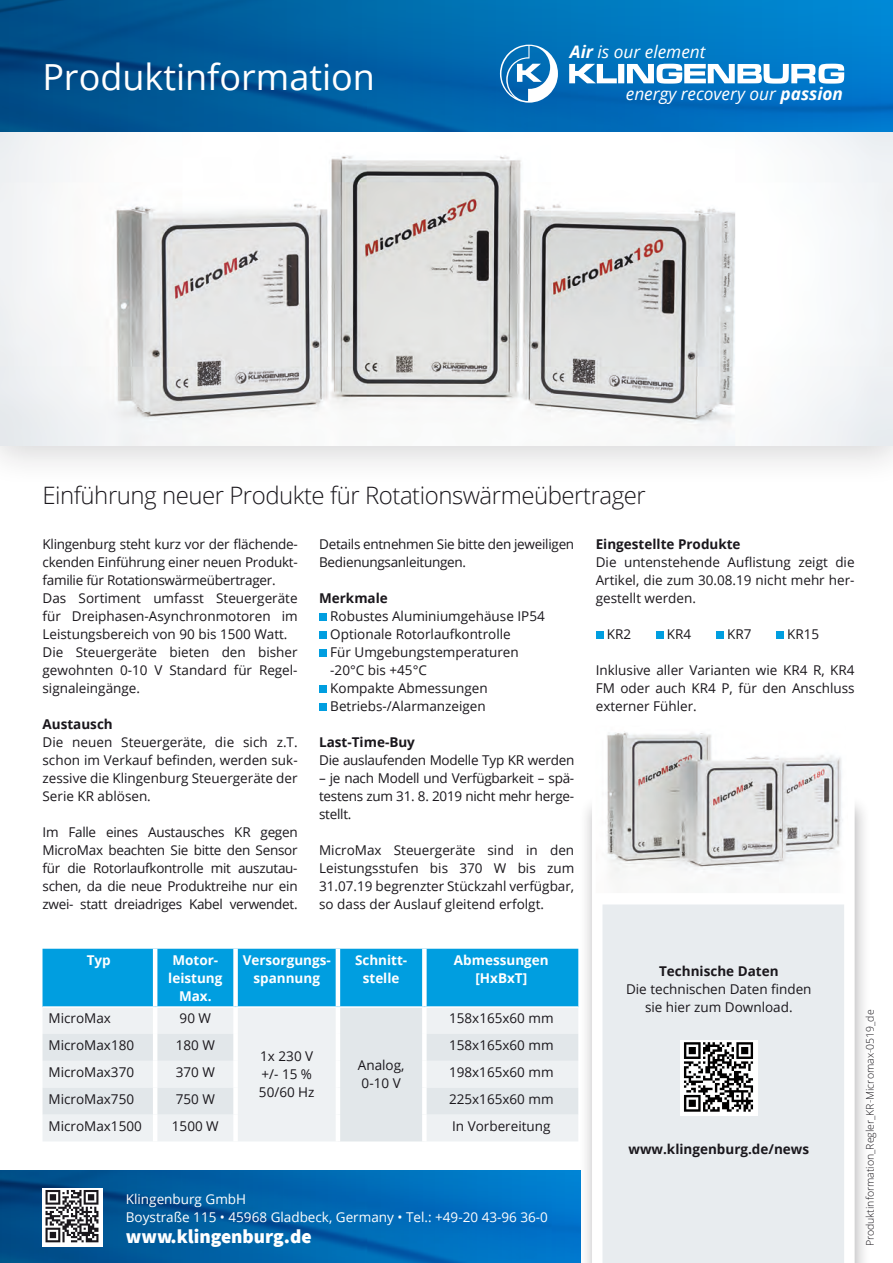
<style>
.page{position:relative;width:893px;height:1263px;background:#fff}
.page>*{position:absolute;margin:0;border:0;box-sizing:border-box;transform-origin:0 0}
.t1{font:36px "Open Sans";color:#fff}
.t2{font:300 24px "Open Sans";letter-spacing:-.02em;color:#1a171c}
.t3{font:900 19.5px "Source Sans Pro";color:#fff}
.t4{font:italic 17.25px "Open Sans";color:#fff}
.t5{font:13.5px/18px "Open Sans";color:#1a171c;text-align:justify}
.t6{font:13.5px/18px "Open Sans";letter-spacing:-.02em;color:#1a171c}
.t7{font:700 13.5px "Open Sans";color:#1a171c}
.t8{font:700 13.5px/18px "Open Sans";color:#fff;text-align:center}
.t9{font:13.5px/18px "Open Sans";color:#fff}
.t10{font:300 10.5px "Open Sans";color:#1a171c}
.s1{font-weight:700}
</style>
<div class="page">
<div style="left:0;top:0;width:893px;height:488px;background:#1a171c;opacity:.17"></div>
<img style="left:0;top:132px;width:893px;height:314px">
<img style="left:0;top:0;width:893px;height:132px">
<img style="left:0;top:1170px;width:579px;height:93px">
<svg style="left:500px;top:45px;width:58px;height:58px"></svg>
<svg style="left:569px;top:64px;width:275px;height:20px"></svg>
<div style="left:319px;top:613px;width:8px;height:8px;background:#009ee0"></div>
<div style="left:319px;top:631px;width:8px;height:8px;background:#009ee0"></div>
<div style="left:319px;top:649px;width:8px;height:8px;background:#009ee0"></div>
<div style="left:319px;top:685px;width:8px;height:8px;background:#009ee0"></div>
<div style="left:319px;top:703px;width:8px;height:8px;background:#009ee0"></div>
<div style="left:596px;top:631px;width:7px;height:8px;background:#009ee0"></div>
<div style="left:656px;top:631px;width:7px;height:8px;background:#009ee0"></div>
<div style="left:716px;top:631px;width:7px;height:8px;background:#009ee0"></div>
<div style="left:776px;top:631px;width:8px;height:8px;background:#009ee0"></div>
<div style="left:579px;top:794px;width:291px;height:469px;background:#1a171c;opacity:.31"></div>
<svg style="left:592px;top:794px;width:263px;height:469px;background:#eaedf0"></svg>
<img style="left:680px;top:1040px;width:77px;height:76px">
<div style="left:43px;top:949px;width:535px;height:57px;background:#009ee0"></div>
<svg style="left:43px;top:1008px;width:535px;height:133px;background:#e9ecef"></svg>
<hr style="left:153px;top:949px;width:4px;height:57px;background:#fff">
<div style="left:233px;top:949px;width:5px;height:57px;background:#fff"></div>
<hr style="left:336px;top:949px;width:4px;height:57px;background:#fff">
<div style="left:422px;top:949px;width:5px;height:57px;background:#fff"></div>
<hr style="left:153px;top:1008px;width:4px;height:26px;background:#fff">
<div style="left:233px;top:1008px;width:5px;height:26px;background:#fff"></div>
<hr style="left:336px;top:1008px;width:4px;height:26px;background:#fff">
<hr style="left:336px;top:1034px;width:4px;height:27px;background:#fff">
<hr style="left:336px;top:1061px;width:4px;height:27px;background:#fff">
<hr style="left:336px;top:1088px;width:4px;height:26px;background:#fff">
<hr style="left:336px;top:1114px;width:4px;height:27px;background:#fff">
<div style="left:422px;top:1008px;width:5px;height:26px;background:#fff"></div>
<hr style="left:153px;top:1034px;width:4px;height:27px;background:#fff">
<div style="left:233px;top:1034px;width:5px;height:27px;background:#fff"></div>
<div style="left:422px;top:1034px;width:5px;height:27px;background:#fff"></div>
<hr style="left:153px;top:1061px;width:4px;height:27px;background:#fff">
<div style="left:233px;top:1061px;width:5px;height:27px;background:#fff"></div>
<div style="left:422px;top:1061px;width:5px;height:27px;background:#fff"></div>
<hr style="left:153px;top:1088px;width:4px;height:26px;background:#fff">
<div style="left:233px;top:1088px;width:5px;height:26px;background:#fff"></div>
<div style="left:422px;top:1088px;width:5px;height:26px;background:#fff"></div>
<hr style="left:153px;top:1114px;width:4px;height:27px;background:#fff">
<div style="left:233px;top:1114px;width:5px;height:27px;background:#fff"></div>
<div style="left:422px;top:1114px;width:5px;height:27px;background:#fff"></div>
<svg style="left:596px;top:893px;width:254px;height:11px"></svg>
<img style="left:596px;top:732px;width:254px;height:161px">
<img style="left:43px;top:1188px;width:59px;height:58px">
<h1 class="t1" style="left:42px;top:52px;width:334px">Produktinformation</h1>
<p class="t4" style="left:570px;top:40px;width:137px"><span class="s1">Air</span> is our element</p>
<p class="t4" style="left:626px;top:82px;width:219px">energy recovery our <span class="s1">passion</span></p>
<h2 class="t2" style="left:43px;top:479px;width:605px">Einführung neuer Produkte für Rotationswärmeübertrager</h2>
<p class="t5" style="left:43px;top:535px;width:257px;text-align:left">Klingenburg steht kurz vor der flächende&shy;ckenden Einführung einer neuen Produkt&shy;familie für Rotationswärmeübertrager.<br>Das Sortiment umfasst Steuergeräte für Dreiphasen-Asynchronmotoren im Leistungsbereich von 90 bis 1500 Watt.<br>Die Steuergeräte bieten den bisher gewohnten 0-10 V Standard für Regel&shy;signaleingänge.</p>
<p class="t7" style="left:43px;top:715px;width:72px">Austausch</p>
<p class="t5" style="left:43px;top:733px;width:257px">Die neuen Steuergeräte, die sich z.T. schon im Verkauf befinden, werden suk&shy;zessive die Klingenburg Steuergeräte der Serie KR ablösen.</p>
<p class="t5" style="left:43px;top:823px;width:257px">Im Falle eines Austausches KR gegen MicroMax beachten Sie bitte den Sensor für die Rotorlaufkontrolle mit auszutau&shy;schen, da die neue Produktreihe nur ein zwei- statt dreiadriges Kabel verwendet.</p>
<p class="t6" style="left:319px;top:535px;width:257px">Details entnehmen Sie bitte den jeweiligen<br>Bedienungsanleitungen.</p>
<p class="t7" style="left:319px;top:589px;width:70px">Merkmale</p>
<p class="t5" style="left:330px;top:607px;width:216px;text-align:left">Robustes Aluminiumgehäuse IP54<br>Optionale Rotorlaufkontrolle<br>Für Umgebungstemperaturen -20°C bis +45°C<br>Kompakte Abmessungen<br>Betriebs-/Alarmanzeigen</p>
<p class="t7" style="left:319px;top:733px;width:97px">Last-Time-Buy</p>
<p class="t6" style="left:319px;top:751px;width:257px">Die auslaufenden Modelle Typ KR werden</p>
<p class="t5" style="left:319px;top:769px;width:257px">– je nach Modell und Verfügbarkeit – spä&shy;testens zum 31. 8. 2019 nicht mehr herge&shy;stellt.</p>
<p class="t5" style="left:319px;top:841px;width:257px">MicroMax Steuergeräte sind in den Leistungsstufen bis 370 W bis zum 31.07.19 begrenzter Stückzahl verfügbar, so dass der Auslauf gleitend erfolgt.</p>
<p class="t7" style="left:596px;top:535px;width:146px">Eingestellte Produkte</p>
<p class="t5" style="left:596px;top:553px;width:260px">Die untenstehende Auflistung zeigt die Artikel, die zum 30.08.19 nicht mehr her&shy;gestellt werden.</p>
<p class="t5" style="left:607px;top:625px;width:26px">KR2</p>
<p class="t5" style="left:667px;top:625px;width:26px">KR4</p>
<p class="t5" style="left:727px;top:625px;width:26px">KR7</p>
<p class="t5" style="left:787px;top:625px;width:34px">KR15</p>
<p class="t5" style="left:596px;top:661px;width:260px">Inklusive aller Varianten wie KR4 R, KR4<br>FM oder auch KR4 P, für den Anschluss externer Fühler.</p>
<p class="t8" style="left:87px;top:951px;width:26px">Typ</p>
<p class="t8" style="left:168px;top:951px;width:56px">Motor&shy;leistung<br>Max.</p>
<p class="t8" style="left:243px;top:951px;width:90px">Versorgungs&shy;spannung</p>
<p class="t8" style="left:355px;top:951px;width:54px">Schnitt&shy;stelle</p>
<p class="t8" style="left:454px;top:951px;width:96px">Abmessungen [HxBxT]</p>
<p class="t5" style="left:49px;top:1009px;width:64px">MicroMax</p>
<p class="t5" style="left:180px;top:1009px;width:33px">90 W</p>
<p class="t5" style="left:259px;top:1047px;width:57px;text-align:left">1x 230 V +/- 15 %<br>50/60 Hz</p>
<p class="t5" style="left:358px;top:1056px;width:48px">Analog,<br>0-10 V</p>
<p class="t5" style="left:449px;top:1009px;width:106px">158x165x60 mm</p>
<p class="t5" style="left:49px;top:1036px;width:87px">MicroMax180</p>
<p class="t5" style="left:176px;top:1036px;width:41px">180 W</p>
<p class="t5" style="left:449px;top:1036px;width:106px">158x165x60 mm</p>
<p class="t5" style="left:49px;top:1063px;width:87px">MicroMax370</p>
<p class="t5" style="left:176px;top:1063px;width:41px">370 W</p>
<p class="t5" style="left:449px;top:1063px;width:106px">198x165x60 mm</p>
<p class="t5" style="left:49px;top:1090px;width:87px">MicroMax750</p>
<p class="t5" style="left:176px;top:1090px;width:41px">750 W</p>
<p class="t5" style="left:449px;top:1090px;width:106px">225x165x60 mm</p>
<p class="t5" style="left:48px;top:1116px;width:95px">MicroMax1500</p>
<p class="t5" style="left:172px;top:1116px;width:48px">1500 W</p>
<p class="t5" style="left:452px;top:1116px;width:100px">In Vorbereitung</p>
<p class="t9" style="left:126px;top:1189px;width:424px">Klingenburg GmbH<br>Boystraße 115 • 45968 Gladbeck, Germany • Tel.: +49-20 43-96 36-0</p>
<h3 class="t3" style="left:126px;top:1223px;width:187px">www.klingenburg.de</h3>
<p class="t7" style="left:659px;top:961px;width:121px">Technische Daten</p>
<p class="t5" style="left:626px;top:979px;width:187px;text-align:center">Die technischen Daten finden sie hier zum Download.</p>
<p class="t7" style="left:628px;top:1139px;width:182px">www.klingenburg.de/news</p>
<p class="t10" style="left:863px;top:1246px;width:238px;rotate:-90deg">Produktinformation_Regler_KR-Micromax-0519_de</p>
</div>
